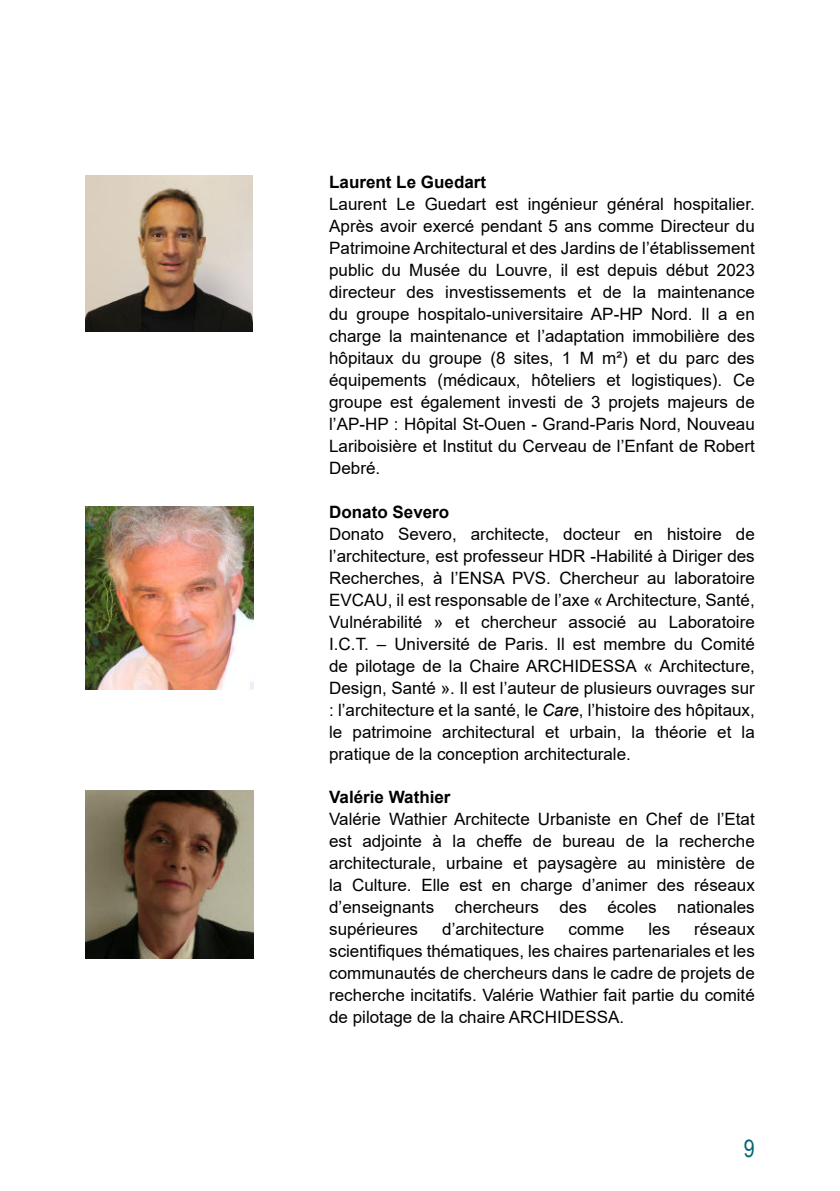
<style>
.page{position:relative;width:840px;height:1191px;background:#fff}
.page>*{position:absolute;margin:0;border:0;box-sizing:border-box;transform-origin:0 0}
.t1{font:24px "Arial Narrow";color:#036572}
.t2{font:17px/22px "Arial";color:#000;text-align:justify}
.t3{font:700 17px "Arial";color:#000}
.s1{color:#fff}
.s2{font-style:italic}
</style>
<div class="page">
<img style="left:85px;top:176px;width:167px;height:156px">
<img style="left:85px;top:506px;width:169px;height:183px">
<img style="left:85px;top:790px;width:169px;height:168px">
<p class="t3" style="left:329px;top:176px;width:158px">Laurent Le Guedart</p>
<p class="t2" style="left:329px;top:195px;width:427px">Laurent Le Guedart est ingénieur général hospitalier.<br>Après avoir exercé pendant 5 ans comme Directeur du Patrimoine Architectural et des Jardins de l’établissement public du Musée du Louvre, il est depuis début 2023 directeur des investissements et de la maintenance du groupe hospitalo-universitaire AP-HP Nord. Il a en charge la maintenance et l’adaptation immobilière des hôpitaux du groupe (8 sites, 1 M m²) et du parc des équipements (médicaux, hôteliers et logistiques). Ce groupe est également investi de 3 projets majeurs de l’AP-HP : Hôpital St-Ouen - Grand-Paris Nord, Nouveau Lariboisière et Institut du Cerveau de l’Enfant de Robert Debré.</p>
<p class="t3" style="left:329px;top:506px;width:121px">Donato Severo</p>
<p class="t2" style="left:329px;top:525px;width:427px">Donato Severo, architecte, docteur en histoire de l’architecture, est professeur HDR -Habilité à Diriger des Recherches, à l’ENSA PVS. Chercheur au laboratoire EVCAU, il est responsable de l’axe « Architecture, Santé, Vulnérabilité » et chercheur associé au Laboratoire I.C.T. – Université de Paris. Il est membre du Comité de pilotage de la Chaire ARCHIDESSA « Architecture, Design, Santé<span class="s1">.</span>». Il est l’auteur de plusieurs ouvrages sur : l’architecture et la santé, le <span class="s2">Care</span>, l’histoire des hôpitaux, le patrimoine architectural et urbain, la théorie et la pratique de la conception architecturale.</p>
<p class="t3" style="left:329px;top:790px;width:123px">Valérie Wathier</p>
<p class="t2" style="left:329px;top:809px;width:427px">Valérie Wathier Architecte Urbaniste en Chef de l’Etat est adjointe à la cheffe de bureau de la recherche architecturale, urbaine et paysagère au ministère de la Culture. Elle est en charge d’animer des réseaux d’enseignants chercheurs des écoles nationales supérieures</p>
<p class="t2" style="left:442px;top:919px;width:104px">d’architecture</p>
<p class="t2" style="left:568px;top:919px;width:57px">comme</p>
<p class="t2" style="left:648px;top:919px;width:23px">les</p>
<p class="t2" style="left:329px;top:919px;width:427px;text-indent:365px">réseaux scientifiques thématiques, les chaires partenariales et les communautés de chercheurs dans le cadre de projets de recherche incitatifs. Valérie Wathier fait partie du comité de pilotage de la chaire ARCHIDESSA.</p>
<h1 class="t1" style="left:743px;top:1134px;width:12px">9</h1>
</div>
